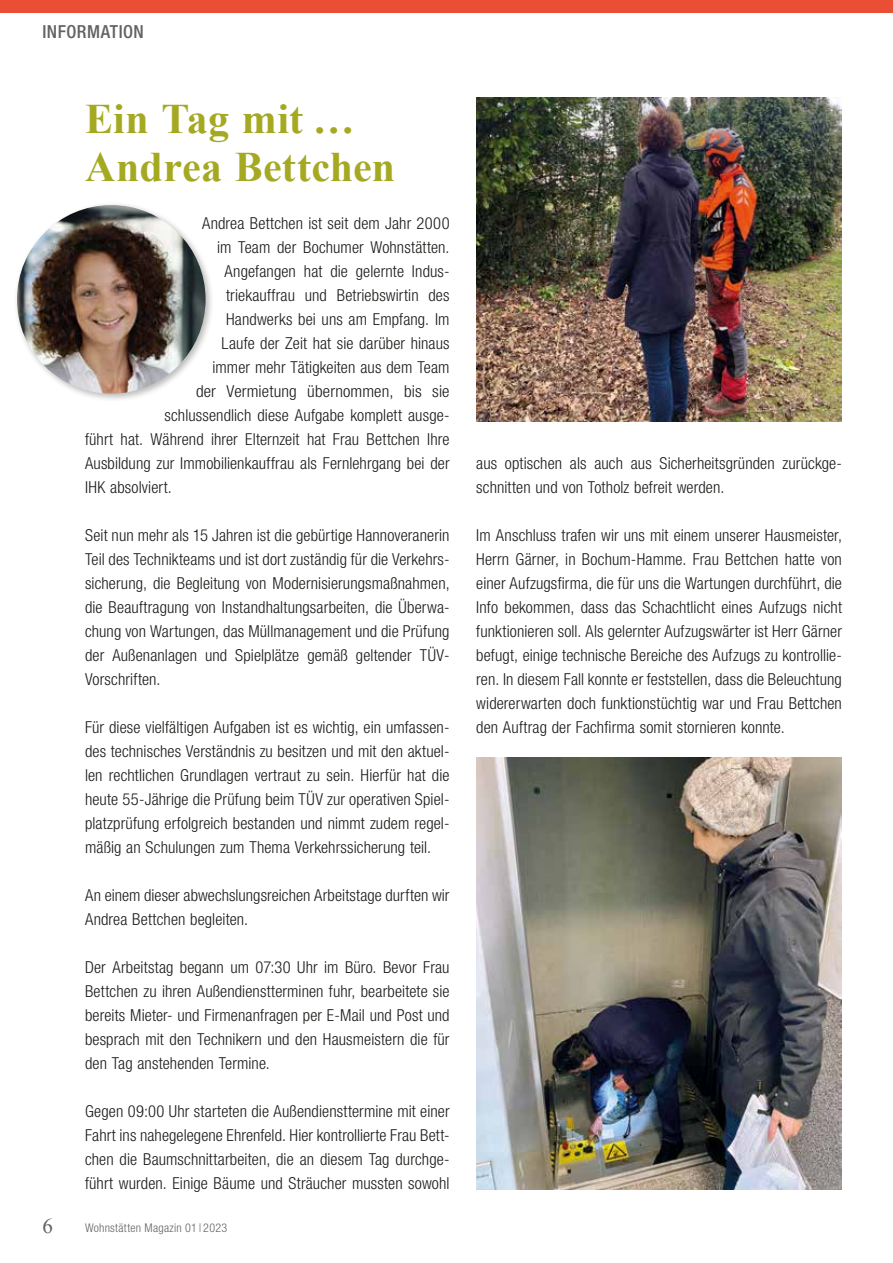
<style>
.page{position:relative;width:893px;height:1263px;background:#fff}
.page>*{position:absolute;margin:0;border:0;box-sizing:border-box;transform-origin:0 0}
.t1{font:700 42px/48px "Times New Roman";letter-spacing:.005em;color:#a5a922}
.t2{font:21px "Times New Roman";color:#636363}
.t3{font:500 condensed 18px "Helvetica Neue LT Std";letter-spacing:.025em;color:#636363}
.t4{font:300 condensed 16.5px/24px "Helvetica Neue LT Std";letter-spacing:.005em;color:#1d1d1b;text-align:justify}
.t5{font:300 condensed 16.5px "Helvetica Neue LT Std";letter-spacing:.005em;color:#1d1d1b;scale:1.04 1}
.t6{font:300 condensed 12px "Helvetica Neue LT Std";letter-spacing:.02em;color:#636363}
</style>
<div class="page">
<div style="left:0;top:0;width:145px;height:13px;background:#ea4f35"></div>
<div style="left:145px;top:0;width:748px;height:13px;background:#ea4f35"></div>
<div style="left:13px;top:201px;width:201px;height:201px;background:#1d1d1b;opacity:.3"></div>
<img style="left:17px;top:205px;width:189px;height:189px;border-radius:94px">
<img style="left:476px;top:98px;width:366px;height:323px">
<img style="left:476px;top:757px;width:366px;height:432px">
<p class="t3" style="left:43px;top:21px;width:103px">INFORMATION</p>
<p class="t2" style="left:43px;top:1212px;width:12px">6</p>
<h1 class="t1" style="left:85px;top:94px;width:312px">Ein Tag mit …<br>Andrea Bettchen</h1>
<p class="t4" style="left:202px;top:211px;width:249px">Andrea Bettchen ist seit dem Jahr 2000</p>
<p class="t4" style="left:217px;top:235px;width:234px">im Team der Bochumer Wohnstätten.</p>
<p class="t4" style="left:225px;top:259px;width:225px">Angefangen hat die gelernte Indus-</p>
<p class="t4" style="left:226px;top:283px;width:225px">triekauffrau und Betriebswirtin des</p>
<p class="t4" style="left:226px;top:307px;width:225px">Handwerks bei uns am Empfang. Im</p>
<p class="t4" style="left:222px;top:331px;width:229px">Laufe der Zeit hat sie darüber hinaus</p>
<p class="t4" style="left:213px;top:355px;width:239px">immer mehr Tätigkeiten aus dem Team</p>
<p class="t5" style="left:196px;top:382px;width:245px">der Vermietung übernommen, bis sie</p>
<p class="t4" style="left:165px;top:403px;width:287px">schlussendlich diese Aufgabe komplett ausge-</p>
<p class="t4" style="left:85px;top:427px;width:366px">führt hat. Während ihrer Elternzeit hat Frau Bettchen Ihre</p>
<p class="t4" style="left:85px;top:451px;width:366px">Ausbildung zur Immobilienkauffrau als Fernlehrgang bei der</p>
<p class="t4" style="left:85px;top:475px;width:88px">IHK absolviert.</p>
<p class="t4" style="left:85px;top:523px;width:366px">Seit nun mehr als 15 Jahren ist die gebürtige Hannoveranerin Teil des Technikteams und ist dort zuständig für die Verkehrs&shy;sicherung, die Begleitung von Modernisierungsmaßnahmen, die Beauftragung von Instandhaltungsarbeiten, die Überwa&shy;chung von Wartungen, das Müllmanagement und die Prüfung der Außenanlagen und Spielplätze gemäß geltender TÜV-Vorschriften.</p>
<p class="t4" style="left:85px;top:715px;width:366px">Für diese vielfältigen Aufgaben ist es wichtig, ein umfassen&shy;des technisches Verständnis zu besitzen und mit den aktuel&shy;len rechtlichen Grundlagen vertraut zu sein. Hierfür hat die heute 55-Jährige die Prüfung beim TÜV zur operativen Spiel&shy;platzprüfung erfolgreich bestanden und nimmt zudem regel&shy;mäßig an Schulungen zum Thema Verkehrssicherung teil.</p>
<p class="t4" style="left:85px;top:883px;width:366px">An einem dieser abwechslungsreichen Arbeitstage durften wir<br>Andrea Bettchen begleiten.</p>
<p class="t4" style="left:85px;top:955px;width:366px">Der Arbeitstag begann um 07:30 Uhr im Büro. Bevor Frau Bettchen zu ihren Außendienstterminen fuhr, bearbeitete sie bereits Mieter- und Firmenanfragen per E-Mail und Post und besprach mit den Technikern und den Hausmeistern die für den Tag anstehenden Termine.</p>
<p class="t4" style="left:85px;top:1099px;width:366px">Gegen 09:00 Uhr starteten die Außendiensttermine mit einer Fahrt ins nahegelegene Ehrenfeld. Hier kontrollierte Frau Bett&shy;chen die Baumschnittarbeiten, die an diesem Tag durchge&shy;führt wurden. Einige Bäume und Sträucher mussten sowohl</p>
<p class="t6" style="left:85px;top:1221px;width:144px">Wohnstätten Magazin 01 | 2023</p>
<p class="t4" style="left:476px;top:451px;width:367px">aus optischen als auch aus Sicherheitsgründen zurückge&shy;schnitten und von Totholz befreit werden.</p>
<p class="t4" style="left:476px;top:523px;width:367px">Im Anschluss trafen wir uns mit einem unserer Hausmeister, Herrn Gärner, in Bochum-Hamme. Frau Bettchen hatte von einer Aufzugsfirma, die für uns die Wartungen durchführt, die Info bekommen, dass das Schachtlicht eines Aufzugs nicht funktionieren soll. Als gelernter Aufzugswärter ist Herr Gärner befugt, einige technische Bereiche des Aufzugs zu kontrollie&shy;ren. In diesem Fall konnte er feststellen, dass die Beleuchtung widererwarten doch funktionstüchtig war und Frau Bettchen den Auftrag der Fachfirma somit stornieren konnte.</p>
</div>
